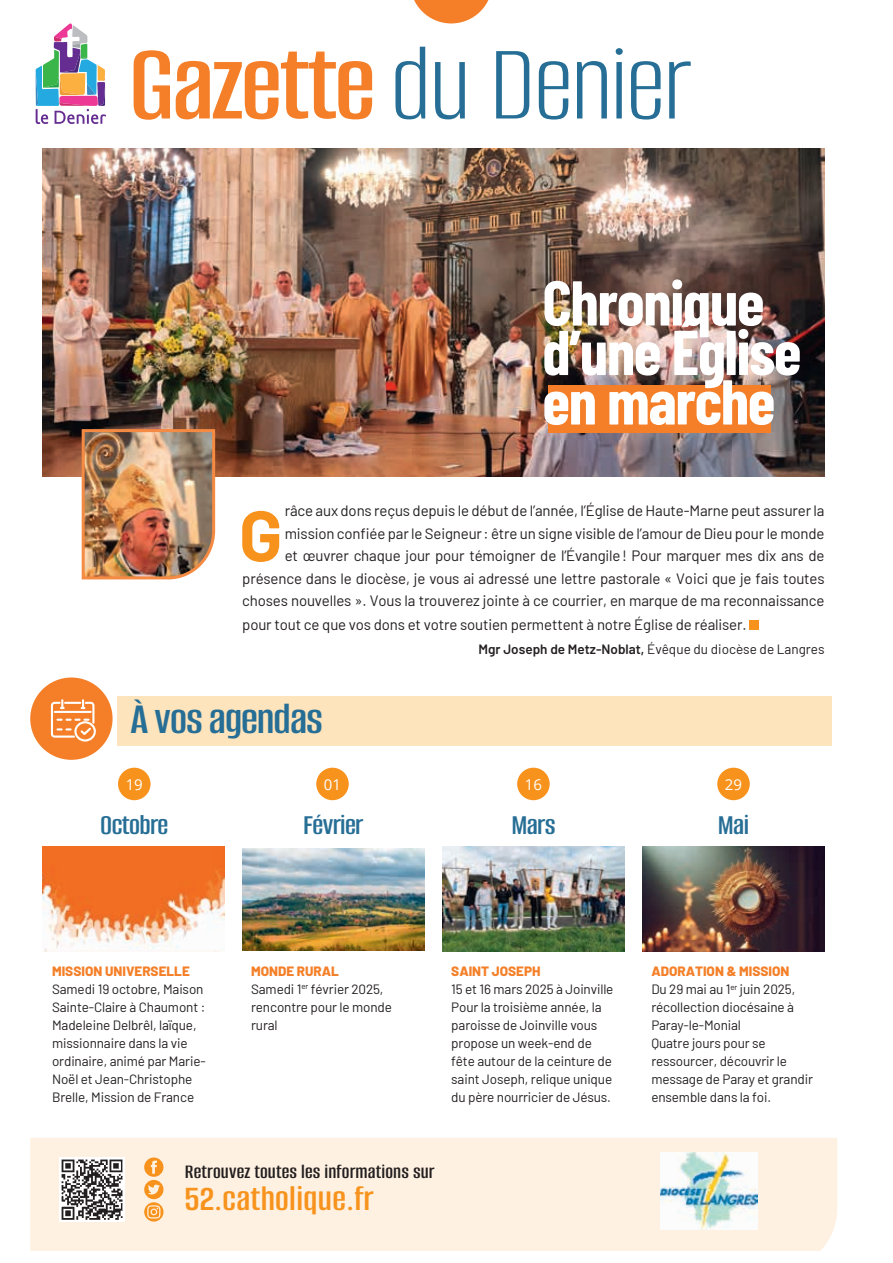
<style>
.page{position:relative;width:893px;height:1263px;background:#fff}
.page>*{position:absolute;margin:0;border:0;box-sizing:border-box;transform-origin:0 0}
.t1{font:300 114px "Alumni Sans";letter-spacing:-.02em;color:#266e95}
.t2{font:700 71.4px "Barlow";color:#f7931d}
.t3{font:700 63.15px/49.5px "Barlow Condensed";letter-spacing:-.02em;color:#fff}
.t4{font:600 46.5px "Alumni Sans";letter-spacing:-.02em;color:#266e95}
.t5{font:600 37.5px "Alumni Sans";letter-spacing:.01em;color:#f7931d}
.t6{font:600 30px "Alumni Sans";letter-spacing:-.02em;color:#266e95}
.t7{font:600 21px "Alumni Sans";letter-spacing:.01em;color:#231f20}
.t8{font:15px/22.5px "Barlow";letter-spacing:-.01em;color:#231f20;text-align:right}
.t9{font:15px "Open Sans";color:#fff}
.t10{font:13.5px/18px "Barlow";letter-spacing:-.01em;color:#231f20}
.s1{font-weight:600;color:#f47f28}
.s2{font-weight:600}
.s3{font-weight:800;color:#f47f28}
</style>
<div class="page">
<div style="left:30px;top:1138px;width:807px;height:112px;background:#fef1e1"></div>
<img style="left:42px;top:149px;width:783px;height:327px">
<img style="left:660px;top:1153px;width:97px;height:77px">
<img style="left:442px;top:847px;width:182px;height:105px">
<img style="left:642px;top:847px;width:183px;height:105px">
<img style="left:242px;top:848px;width:182px;height:102px">
<img style="left:42px;top:847px;width:182px;height:105px">
<div style="left:59px;top:1157px;width:66px;height:65px;background:#fff"></div>
<img style="left:61px;top:1159px;width:62px;height:61px">
<svg style="left:144px;top:1157px;width:19px;height:64px"></svg>
<div style="left:316px;top:768px;width:33px;height:32px;background:#f7931d;border-radius:50%"></div>
<div style="left:118px;top:768px;width:33px;height:32px;background:#f7931d;border-radius:50%"></div>
<div style="left:517px;top:768px;width:33px;height:32px;background:#f7931d;border-radius:50%"></div>
<div style="left:717px;top:768px;width:33px;height:32px;background:#f7931d;border-radius:50%"></div>
<div style="left:30px;top:677px;width:83px;height:83px;background:#f47f28;border-radius:50%"></div>
<svg style="left:50px;top:699px;width:46px;height:43px"></svg>
<svg style="left:414px;top:0;width:75px;height:23px"></svg>
<div style="left:117px;top:696px;width:715px;height:50px;background:#fee4bc"></div>
<div style="left:549px;top:385px;width:222px;height:47px;background:#f47f28"></div>
<svg style="left:36px;top:23px;width:70px;height:101px"></svg>
<img style="left:80px;top:428px;width:137px;height:152px">
<div style="left:749px;top:620px;width:10px;height:10px;background:#f7931d"></div>
<p class="t1" style="left:129px;top:25px;width:563px"><span class="s1">Gazette</span>du Denier</p>
<p class="t3" style="left:542px;top:275px;width:261px">Chronique d’une Église en marche</p>
<p class="t8" style="left:242px;top:499px;width:584px">râce aux dons reçus depuis le début de l’année, l’Église de Haute-Marne peut assurer la mission confiée par le Seigneur: être un signe visible de l’amour de Dieu pour le monde<br>et œuvrer chaque jour pour témoigner de l’Évangile! Pour marquer mes dix ans de présence dans le diocèse, je vous ai adressé une lettre pastorale « Voici que je fais toutes choses nouvelles ». Vous la trouverez jointe à ce courrier, en marque de ma reconnaissance</p>
<p class="t8" style="left:242px;top:613px;width:506px">pour tout ce que vos dons et votre soutien permettent à notre Église de réaliser.</p>
<p class="t10" style="left:479px;top:639px;width:348px"><span class="s2">Mgr Joseph de Metz-Noblat,</span> Évêque du diocèse de Langres</p>
<p class="t2" style="left:239px;top:483px;width:45px">G</p>
<p class="t4" style="left:131px;top:693px;width:194px">À vos agendas</p>
<p class="t9" style="left:126px;top:774px;width:19px">19</p>
<p class="t9" style="left:324px;top:774px;width:19px">01</p>
<p class="t9" style="left:525px;top:774px;width:19px">16</p>
<p class="t9" style="left:725px;top:774px;width:19px">29</p>
<p class="t6" style="left:100px;top:808px;width:70px">Octobre</p>
<p class="t6" style="left:303px;top:808px;width:61px">Février</p>
<p class="t6" style="left:511px;top:808px;width:46px">Mars</p>
<p class="t6" style="left:718px;top:808px;width:33px">Mai</p>
<p class="t10" style="left:251px;top:961px;width:142px"><span class="s3">MONDE RURAL<br></span>Samedi 1<sup>er</sup> février 2025, rencontre pour le monde rural</p>
<p class="t10" style="left:52px;top:961px;width:155px"><span class="s3">MISSION UNIVERSELLE<br></span>Samedi 19 octobre, Maison<br>Sainte-Claire à Chaumont :<br>Madeleine Delbrêl, laïque, missionnaire dans la vie ordinaire, animé par Marie-<br>Noël et Jean-Christophe<br>Brelle, Mission de France</p>
<p class="t10" style="left:451px;top:961px;width:164px"><span class="s3">SAINT JOSEPH<br></span>15 et 16 mars 2025 à Joinville<br>Pour la troisième année, la paroisse de Joinville vous propose un week-end de fête autour de la ceinture de saint Joseph, relique unique du père nourricier de Jésus.</p>
<p class="t10" style="left:651px;top:961px;width:163px"><span class="s3">ADORATION &amp; MISSION<br></span>Du 29 mai au 1<sup>er</sup> juin 2025, récollection diocésaine à<br>Paray-le-Monial<br>Quatre jours pour se ressourcer, découvrir le message de Paray et grandir ensemble dans la foi.</p>
<p class="t7" style="left:185px;top:1160px;width:251px">Retrouvez toutes les informations sur</p>
<p class="t5" style="left:185px;top:1178px;width:190px">52.catholique.fr</p>
</div>
